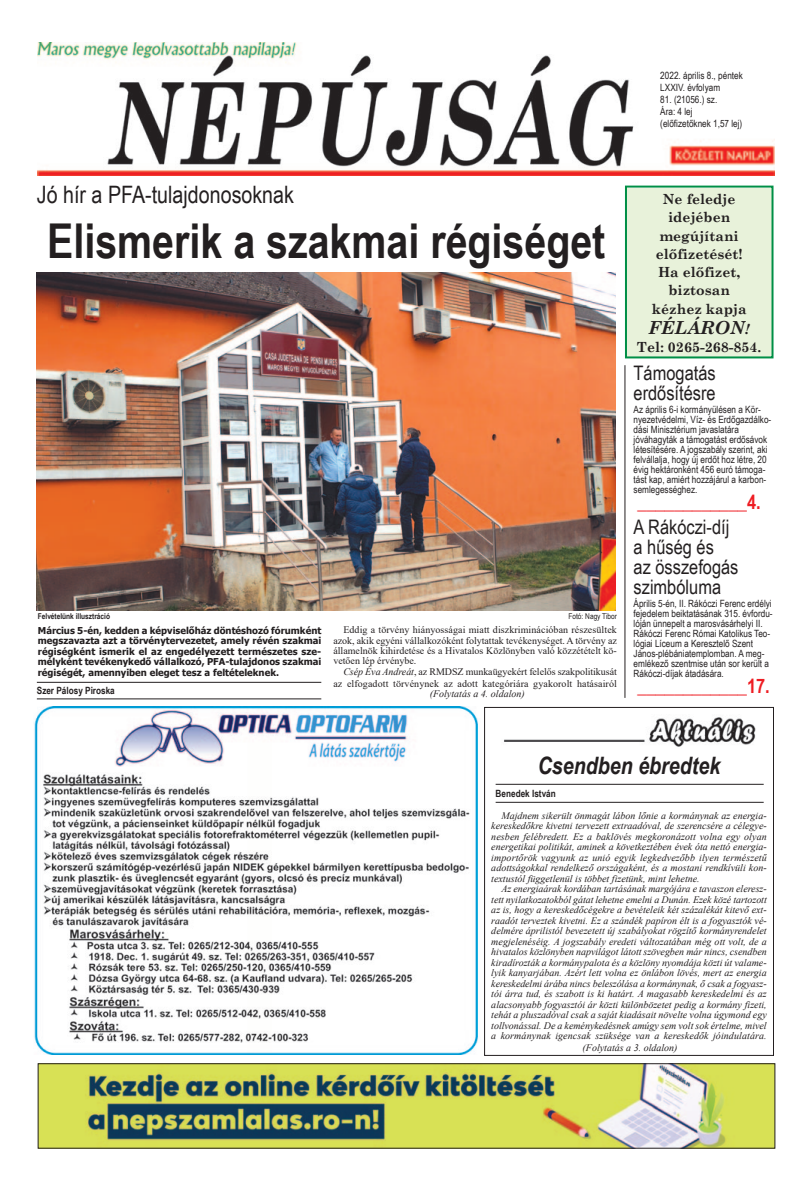
<style>
.page{position:relative;width:811px;height:1191px;background:#fff}
.page>*{position:absolute;margin:0;border:0;box-sizing:border-box;transform-origin:0 0}
.t1{font:700 48px "Arial Narrow";color:#231f20}
.t2{font:24px "Arial Narrow";color:#231f20}
.t3{font:italic 700 24px "Arial Narrow";color:#231f20}
.t4{font:20px/20px "Arial Narrow";color:#231f20}
.t5{font:700 20px "Arial Narrow";color:#ee1d23}
.t6{font:italic 700 18px "Century Schoolbook";color:#231f20}
.t7{font:700 14px "Century Schoolbook";color:#231f20}
.t8{font:italic 10px/10.5px "Times New Roman";color:#231f20;text-align:justify}
.t9{font:10px/10px "Arial Narrow";color:#231f20}
.t10{font:10px/10.1px "Times New Roman";color:#231f20;text-align:justify}
.t11{font:700 10px "Arial Narrow";color:#231f20}
.t12{font:700 9.5px/10.5px "Tahoma";color:#231f20;text-align:justify}
.t13{font:700 8px "Arial Narrow";color:#231f20}
.t14{font:8px "Arial Narrow";color:#231f20}
.s1{font-style:italic}
.s2{font-size:14px}
</style>
<div class="page">
<hr style="left:625px;top:365px;width:1px;height:333px;background:#231f20">
<div style="left:37px;top:43px;width:737px;height:135px;background:linear-gradient(to right,#ee392c,#ee392c)"></div>
<img style="left:37px;top:43px;width:737px;height:132px">
<div style="left:627px;top:188px;width:144px;height:168px;background:#e8f2da"></div>
<div style="left:625px;top:186px;width:148px;height:172px;border:2px solid #008f46"></div>
<div style="left:484px;top:707px;width:289px;height:348px;border:1px solid #231f20"></div>
<hr style="left:495px;top:802px;width:268px;height:1px;background:#231f20">
<hr style="left:495px;top:784px;width:268px;height:1px;background:#231f20">
<img style="left:504px;top:717px;width:252px;height:30px">
<hr style="left:37px;top:698px;width:284px;height:1px;background:#231f20">
<hr style="left:37px;top:682px;width:284px;height:1px;background:#231f20">
<img style="left:34px;top:706px;width:444px;height:348px">
<img style="left:40px;top:1065px;width:733px;height:81px">
<div style="left:38px;top:1063px;width:737px;height:85px;border:1px solid #231f20"></div>
<img style="left:37px;top:272px;width:579px;height:339px">
<p class="t9" style="left:660px;top:70px;width:84px">2022. április 8., péntek</p>
<p class="t9" style="left:660px;top:82px;width:61px">LXXIV. évfolyam</p>
<p class="t9" style="left:660px;top:94px;width:58px">81. (21056.) sz.</p>
<p class="t9" style="left:660px;top:106px;width:34px">Ára: 4 lej</p>
<p class="t9" style="left:660px;top:118px;width:84px">(előfizetőknek 1,57 lej)</p>
<p class="t2" style="left:37px;top:181px;width:259px">Jó hír a PFA-tulajdonosoknak</p>
<p class="t1" style="left:47px;top:213px;width:559px">Elismerik a szakmai régiséget</p>
<p class="t13" style="left:38px;top:611px;width:74px">Felvételünk illusztráció</p>
<p class="t14" style="left:568px;top:611px;width:50px">Fotó: Nagy Tibor</p>
<p class="t12" style="left:38px;top:625px;width:285px">Március 5-én, kedden a képviselőház döntéshozó fórumként megszavazta azt a törvénytervezetet, amely révén szakmai régiségként ismerik el az engedélyezett természetes sze&shy;mélyként tevékenykedő vállalkozó, PFA-tulajdonos szakmai régiségét, amennyiben eleget tesz a feltételeknek.</p>
<p class="t10" style="left:333px;top:625px;width:285px;text-indent:10px">Eddig a törvény hiányosságai miatt diszkriminációban részesültek azok, akik egyéni vállalkozóként folytattak tevékenységet. A törvény az államelnök kihirdetése és a Hivatalos Közlönyben való közzétételt kö&shy;vetően lép érvénybe.</p>
<p class="t10" style="left:333px;top:666px;width:285px;line-height:11.5px;text-align:right"><span class="s1">Csép Éva Andreát</span>, az RMDSZ munkaügyekért felelős szakpolitikusát az elfogadott törvénynek az adott kategóriára gyakorolt hatásairól</p>
<p class="t8" style="left:430px;top:688px;width:96px">(Folytatás a 4. oldalon)</p>
<p class="t11" style="left:37px;top:685px;width:79px">Szer Pálosy Piroska</p>
<p class="t7" style="left:663px;top:190px;width:74px">Ne feledje</p>
<p class="t7" style="left:668px;top:208px;width:64px">idejében</p>
<p class="t7" style="left:659px;top:227px;width:81px">megújítani</p>
<p class="t7" style="left:656px;top:245px;width:88px">előfizetését!</p>
<p class="t7" style="left:658px;top:263px;width:84px">Ha előfizet,</p>
<p class="t7" style="left:668px;top:281px;width:63px">biztosan</p>
<p class="t7" style="left:652px;top:300px;width:96px">kézhez kapja</p>
<p class="t6" style="left:648px;top:316px;width:103px">FÉLÁRON<span class="s2">!</span></p>
<p class="t7" style="left:637px;top:338px;width:126px">Tel: 0265-268-854.</p>
<p class="t4" style="left:633px;top:362px;width:84px">Támogatás erdősítésre</p>
<p class="t9" style="left:633px;top:404px;width:139px">Az április 6-i kormányülésen a Kör&shy;nyezetvédelmi, Víz- és Erdőgazdálko&shy;dási Minisztérium javaslatára jóváhagyták a támogatást erdősávok létesítésére. A jogszabály szerint, aki felvállalja, hogy új erdőt hoz létre, 20 évig hektáronként 456 euró támoga&shy;tást kap, amiért hozzájárul a karbon&shy;semlegességhez.</p>
<p class="t5" style="left:637px;top:490px;width:125px">____________4.</p>
<p class="t4" style="left:633px;top:517px;width:106px">A Rákóczi-díj a hűség és<br>az összefogás szimbóluma</p>
<p class="t9" style="left:633px;top:598px;width:141px">Április 5-én, II. Rákóczi Ferenc erdélyi fejedelem beiktatásának 315. évfordu&shy;lóján ünnepelt a marosvásárhelyi II.<br>Rákóczi Ferenc Római Katolikus Teo&shy;lógiai Líceum a Keresztelő Szent János-plébániatemplomban. A meg&shy;emlékező szentmise után sor került a Rákóczi-díjak átadására.</p>
<p class="t5" style="left:637px;top:674px;width:134px">____________17.</p>
<p class="t3" style="left:537px;top:751px;width:184px">Csendben ébredtek</p>
<p class="t8" style="left:491px;top:810px;width:277px;text-indent:10px">Majdnem sikerült önmagát lábon lőnie a kormánynak az energia&shy;kereskedőkre kivetni tervezett extraadóval, de szerencsére a célegye&shy;nesben felébredett. Ez a baklövés megkoronázott volna egy olyan energetikai politikát, aminek a következtében évek óta nettó energia&shy;importőrök vagyunk az unió egyik legkedvezőbb ilyen természetű adottságokkal rendelkező országaként, és a mostani rendkívüli kon&shy;textustól függetlenül is többet fizetünk, mint lehetne.</p>
<p class="t8" style="left:491px;top:883px;width:277px;text-indent:10px">Az energiaárak kordában tartásának margójára e tavaszon eleresz&shy;tett nyilatkozatokból gátat lehetne emelni a Dunán. Ezek közé tartozott az is, hogy a kereskedőcégekre a bevételeik két százalékát kitevő ext&shy;raadót terveztek kivetni. Ez a szándék papíron élt is a fogyasztók vé&shy;delmére áprilistól bevezetett új szabályokat rögzítő kormányrendelet megjelenéséig. A jogszabály eredeti változatában még ott volt, de a hivatalos közlönyben napvilágot látott szövegben már nincs, csendben kiradírozták a kormánypalota és a közlöny nyomdája közti út valame&shy;lyik kanyarjában. Azért lett volna ez önlábon lövés, mert az energia kereskedelmi árába nincs beleszólása a kormánynak, ő csak a fogyasz&shy;tói árra tud, és szabott is ki határt. A magasabb kereskedelmi és az alacsonyabb fogyasztói ár közti különbözetet pedig a kormány fizeti, tehát a pluszadóval csak a saját kiadásait növelte volna úgymond egy tollvonással. De a keménykedésnek amúgy sem volt sok értelme, mivel a kormánynak igencsak szüksége van a kereskedők jóindulatára.</p>
<p class="t11" style="left:495px;top:788px;width:62px">Benedek István</p>
<p class="t8" style="left:582px;top:1042px;width:96px">(Folytatás a 3. oldalon)</p>
</div>
